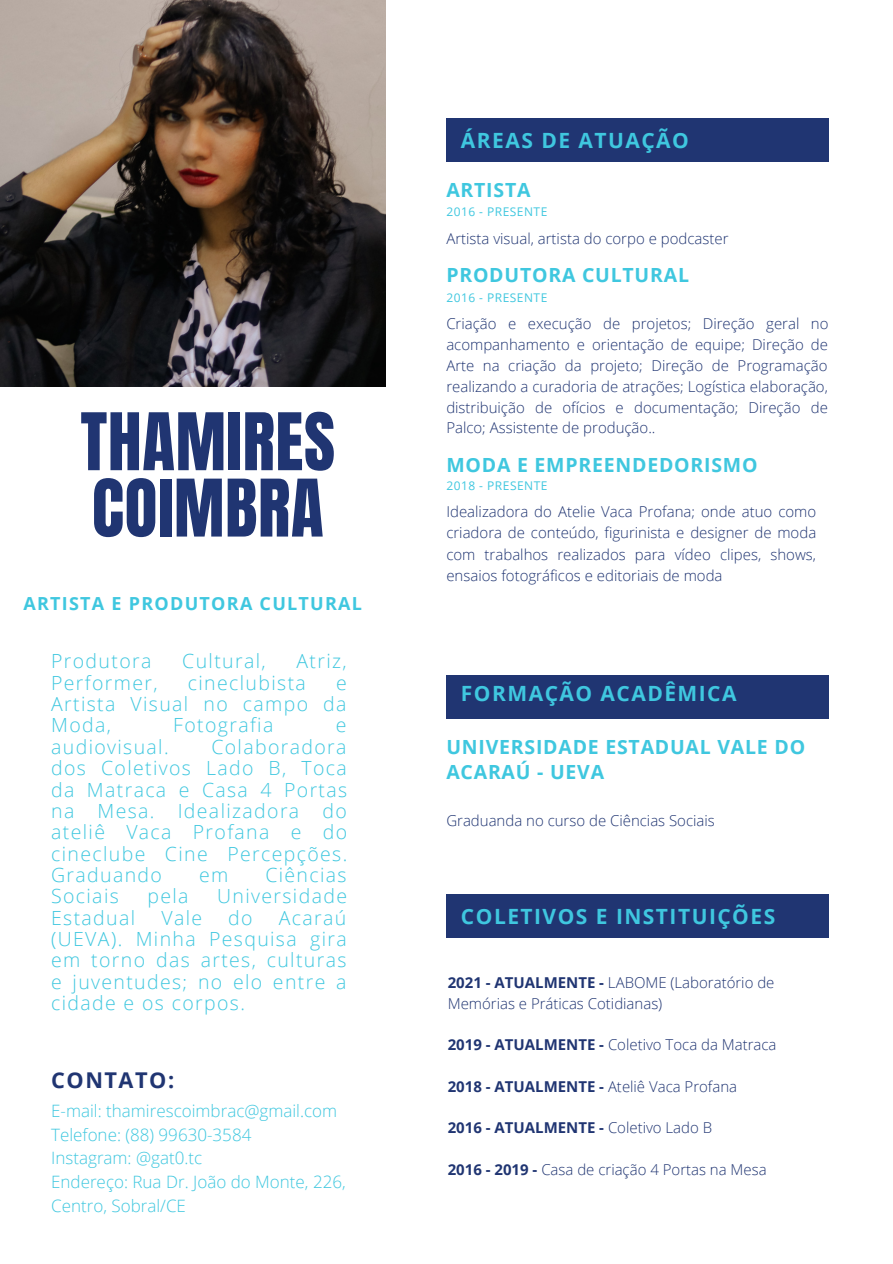
<style>
.page{position:relative;width:893px;height:1264px;background:#fff}
.page>*{position:absolute;margin:0;border:0;box-sizing:border-box;transform-origin:0 0}
.t1{font:67.5px/66.3px "Anton";letter-spacing:.01em;color:#203572}
.t2{font:700 21.75px "Open Sans";letter-spacing:.07em;color:#203572}
.t3{font:700 21px "Open Sans";letter-spacing:.07em;color:#3fc7df}
.t4{font:300 19.5px/21.3px "Open Sans";letter-spacing:.07em;color:#3fc7df;text-align:justify}
.t5{font:700 19.5px/25.2px "Open Sans";letter-spacing:.04em;color:#3fc7df}
.t6{font:700 18px "Open Sans";letter-spacing:.07em;color:#3fc7df}
.t7{font:300 16.95px/23.5px "Open Sans";color:#3fc7df}
.t8{font:300 15px/20.7px "Open Sans";color:#203572;text-align:justify}
.t9{font:700 15px "Open Sans";color:#203572}
.t10{font:12px "Open Sans";letter-spacing:.04em;color:#3fc7df}
.s1{font-weight:700}
.s2{font-weight:300}
</style>
<div class="page">
<img style="left:0;top:0;width:385px;height:387px">
<div style="left:446px;top:118px;width:382px;height:44px;background:#203572"></div>
<div style="left:446px;top:675px;width:382px;height:44px;background:#203572"></div>
<div style="left:446px;top:893px;width:382px;height:44px;background:#203572"></div>
<h1 class="t1" style="left:80px;top:410px;width:256px">THAMIRES<br>COIMBRA</h1>
<p class="t6" style="left:23px;top:591px;width:340px">ARTISTA E PRODUTORA CULTURAL</p>
<h3 class="t4" style="left:51px;top:650px;width:102px">Produtora</h3>
<h3 class="t4" style="left:182px;top:650px;width:85px">Cultural,</h3>
<h3 class="t4" style="left:296px;top:650px;width:52px">Atriz,</h3>
<h3 class="t4" style="left:51px;top:671px;width:108px">Performer,</h3>
<h3 class="t4" style="left:188px;top:671px;width:119px">cineclubista</h3>
<h3 class="t4" style="left:51px;top:671px;width:297px;text-indent:285px">e Artista Visual no campo da Moda,</h3>
<h3 class="t4" style="left:173px;top:714px;width:102px">Fotografia</h3>
<h3 class="t4" style="left:336px;top:714px;width:12px">e</h3>
<h3 class="t4" style="left:51px;top:735px;width:119px">audiovisual.</h3>
<h3 class="t4" style="left:51px;top:735px;width:298px;text-indent:160px">Colaboradora dos Coletivos Lado B, Toca da Matraca e Casa 4 Portas na Mesa. Idealizadora do ateliê Vaca Profana e do cineclube Cine Percepções.<br>Graduando</h3>
<h3 class="t4" style="left:199px;top:863px;width:31px">em</h3>
<h3 class="t4" style="left:265px;top:863px;width:83px">Ciências</h3>
<h3 class="t4" style="left:51px;top:885px;width:69px">Sociais</h3>
<h3 class="t4" style="left:147px;top:885px;width:43px">pela</h3>
<h3 class="t4" style="left:217px;top:885px;width:131px">Universidade</h3>
<h3 class="t4" style="left:51px;top:906px;width:86px">Estadual</h3>
<h3 class="t4" style="left:161px;top:906px;width:42px">Vale</h3>
<h3 class="t4" style="left:228px;top:906px;width:26px">do</h3>
<h3 class="t4" style="left:51px;top:906px;width:297px;text-indent:228px">Acaraú (UEVA). Minha Pesquisa gira em torno das artes, culturas e juventudes; no elo entre a cidade e os corpos.</h3>
<h2 class="t2" style="left:51px;top:1064px;width:125px">CONTATO:</h2>
<p class="t7" style="left:51px;top:1098px;width:296px">E-mail: thamirescoimbrac@gmail.com<br>Telefone: (88) 99630-3584<br>Instagram: @gat0.tc<br>Endereço: Rua Dr. João do Monte, 226,<br>Centro, Sobral/CE</p>
<h3 class="t3" style="left:461px;top:125px;width:229px">ÁREAS DE ATUAÇÃO</h3>
<h3 class="t5" style="left:446px;top:177px;width:86px">ARTISTA</h3>
<p class="t10" style="left:446px;top:203px;width:103px">2016 - PRESENTE</p>
<p class="t8" style="left:446px;top:228px;width:283px">Artista visual, artista do corpo e podcaster</p>
<h3 class="t5" style="left:446px;top:262px;width:244px">PRODUTORA CULTURAL</h3>
<p class="t10" style="left:446px;top:289px;width:103px">2016 - PRESENTE</p>
<p class="t8" style="left:446px;top:313px;width:383px">Criação e execução de projetos; Direção geral no acompanhamento e orientação de equipe; Direção de Arte na criação da projeto; Direção de Programação realizando a curadoria de atrações; Logística elaboração, distribuição de ofícios e documentação; Direção de Palco; Assistente de produção..</p>
<h3 class="t5" style="left:446px;top:452px;width:313px">MODA E EMPREENDEDORISMO</h3>
<p class="t8" style="left:446px;top:500px;width:371px;line-height:21.3px">Idealizadora do Atelie Vaca Profana; onde atuo como criadora de conteúdo, figurinista e designer de moda com trabalhos realizados para vídeo clipes, shows, ensaios fotográficos e editoriais de moda</p>
<p class="t10" style="left:446px;top:476px;width:103px">2018 - PRESENTE</p>
<h3 class="t3" style="left:461px;top:678px;width:277px">FORMAÇÃO ACADÊMICA</h3>
<h3 class="t5" style="left:446px;top:734px;width:360px">UNIVERSIDADE ESTADUAL VALE DO<br>ACARAÚ - UEVA</h3>
<p class="t8" style="left:446px;top:809px;width:270px">Graduanda no curso de Ciências Sociais</p>
<h3 class="t3" style="left:461px;top:901px;width:316px">COLETIVOS E INSTITUIÇÕES</h3>
<p class="t8" style="left:447px;top:971px;width:328px"><span class="s1">2021 - ATUALMENTE -</span> LABOME (Laboratório de<br>Memórias e Práticas Cotidianas)</p>
<p class="t8" style="left:447px;top:1033px;width:330px"><span class="s1">2019 - ATUALMENTE -</span> Coletivo Toca da Matraca</p>
<p class="t8" style="left:447px;top:1075px;width:291px"><span class="s1">2018 - ATUALMENTE -</span> Ateliê Vaca Profana</p>
<p class="t9" style="left:447px;top:1117px;width:266px">2016 - ATUALMENTE - <span class="s2">Coletivo Lado B</span></p>
<p class="t8" style="left:447px;top:1158px;width:320px"><span class="s1">2016 - 2019 -</span> Casa de criação 4 Portas na Mesa</p>
</div>
